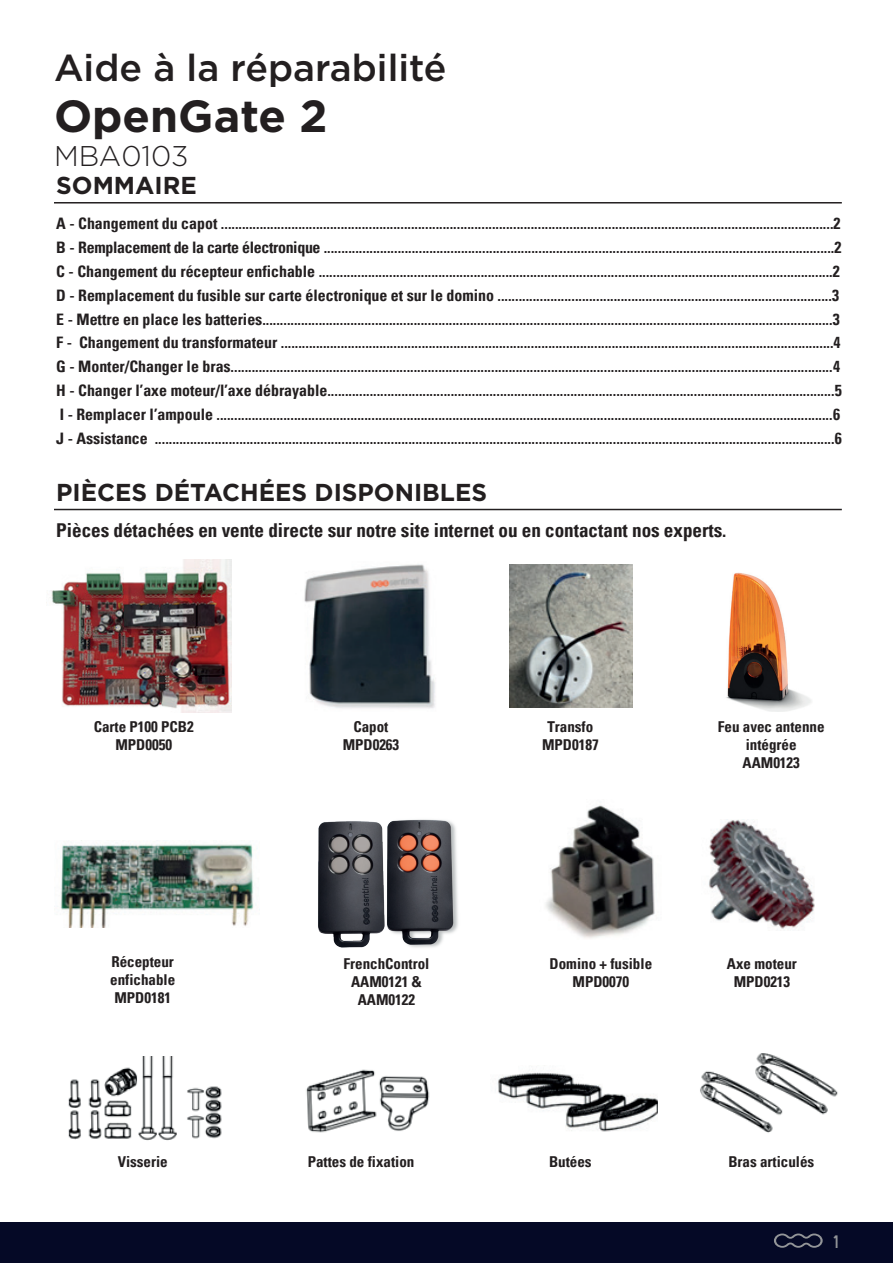
<style>
.page{position:relative;width:893px;height:1263px;background:#fff}
.page>*{position:absolute;margin:0;border:0;box-sizing:border-box;transform-origin:0 0}
.t1{font:700 45px "Gotham";color:#231f20}
.t2{font:500 37.5px "Gotham";color:#231f20}
.t3{font:300 28.5px "Gotham";letter-spacing:-.005em;color:#231f20}
.t4{font:700 24.45px "Gotham";color:#231f20}
.t5{font:700 condensed 19.05px "Univers";color:#231f20}
.t6{font:18px "Kenzo";color:#939598}
.t7{font:700 condensed 15.9px/23.9px "Univers";color:#231f20}
.t8{font:700 condensed 15px/18px "Univers";color:#231f20;text-align:center}
</style>
<div class="page">
<div style="left:0;top:1223px;width:124px;height:40px;background:#050926"></div>
<div style="left:124px;top:1223px;width:769px;height:40px;background:#050926"></div>
<svg style="left:774px;top:1233px;width:49px;height:15px"></svg>
<hr style="left:54px;top:202px;width:788px;height:1px;background:#231f20">
<hr style="left:54px;top:509px;width:788px;height:1px;background:#231f20">
<img style="left:726px;top:572px;width:85px;height:139px">
<img style="left:51px;top:559px;width:180px;height:154px">
<img style="left:304px;top:564px;width:131px;height:145px">
<img style="left:509px;top:565px;width:123px;height:142px">
<img style="left:60px;top:840px;width:165px;height:87px">
<img style="left:546px;top:805px;width:109px;height:134px">
<img style="left:708px;top:820px;width:107px;height:109px">
<img style="left:306px;top:1069px;width:124px;height:64px">
<img style="left:497px;top:1072px;width:161px;height:60px">
<img style="left:68px;top:1057px;width:154px;height:84px">
<img style="left:700px;top:1053px;width:138px;height:80px">
<img style="left:225px;top:821px;width:145px;height:127px">
<img style="left:370px;top:819px;width:88px;height:129px">
<div style="left:179px;top:1050px;width:43px;height:35px;background:#fff"></div>
<h2 class="t2" style="left:54px;top:43px;width:394px">Aide à la réparabilité</h2>
<h1 class="t1" style="left:54px;top:86px;width:275px">OpenGate 2</h1>
<h3 class="t3" style="left:54px;top:138px;width:136px">MBA0103</h3>
<h3 class="t4" style="left:56px;top:170px;width:142px">SOMMAIRE</h3>
<p class="t7" style="left:56px;top:211px;width:787px">A - Changement du capot ..............................................................................................................................................................................2<br>B - Remplacement de la carte électronique .................................................................................................................................................2<br>C - Changement du récepteur enfichable ..................................................................................................................................................2<br>D - Remplacement du fusible sur carte électronique et sur le domino ...............................................................................................3<br>E - Mettre en place les batteries..................................................................................................................................................................3<br>F - Changement du transformateur .............................................................................................................................................................4<br>G - Monter/Changer le bras...........................................................................................................................................................................4<br>H - Changer l’axe moteur/l’axe débrayable................................................................................................................................................5<br>I - Remplacer l’ampoule ...............................................................................................................................................................................6<br>J - Assistance .................................................................................................................................................................................................6</p>
<h3 class="t4" style="left:56px;top:476px;width:432px">PIÈCES DÉTACHÉES DISPONIBLES</h3>
<p class="t5" style="left:56px;top:519px;width:672px">Pièces détachées en vente directe sur notre site internet ou en contactant nos experts.</p>
<p class="t8" style="left:94px;top:717px;width:101px">Carte P100 PCB2<br>MPD0050</p>
<p class="t8" style="left:542px;top:718px;width:58px">Transfo<br>MPD0187</p>
<p class="t8" style="left:718px;top:718px;width:108px">Feu avec antenne intégrée<br>AAM0123</p>
<p class="t8" style="left:343px;top:718px;width:58px">Capot<br>MPD0263</p>
<p class="t8" style="left:110px;top:952px;width:67px;text-align:justify">Récepteur enfichable MPD0181</p>
<p class="t8" style="left:118px;top:1152px;width:51px">Visserie</p>
<p class="t8" style="left:344px;top:955px;width:87px">FrenchControl<br>AAM0121 &amp;<br>AAM0122</p>
<p class="t8" style="left:550px;top:955px;width:104px">Domino + fusible<br>MPD0070</p>
<p class="t8" style="left:727px;top:955px;width:71px">Axe moteur<br>MPD0213</p>
<p class="t8" style="left:308px;top:1152px;width:108px">Pattes de fixation</p>
<p class="t8" style="left:549px;top:1152px;width:44px">Butées</p>
<p class="t8" style="left:728px;top:1152px;width:87px">Bras articulés</p>
<p class="t6" style="left:833px;top:1231px;width:7px">1</p>
</div>
